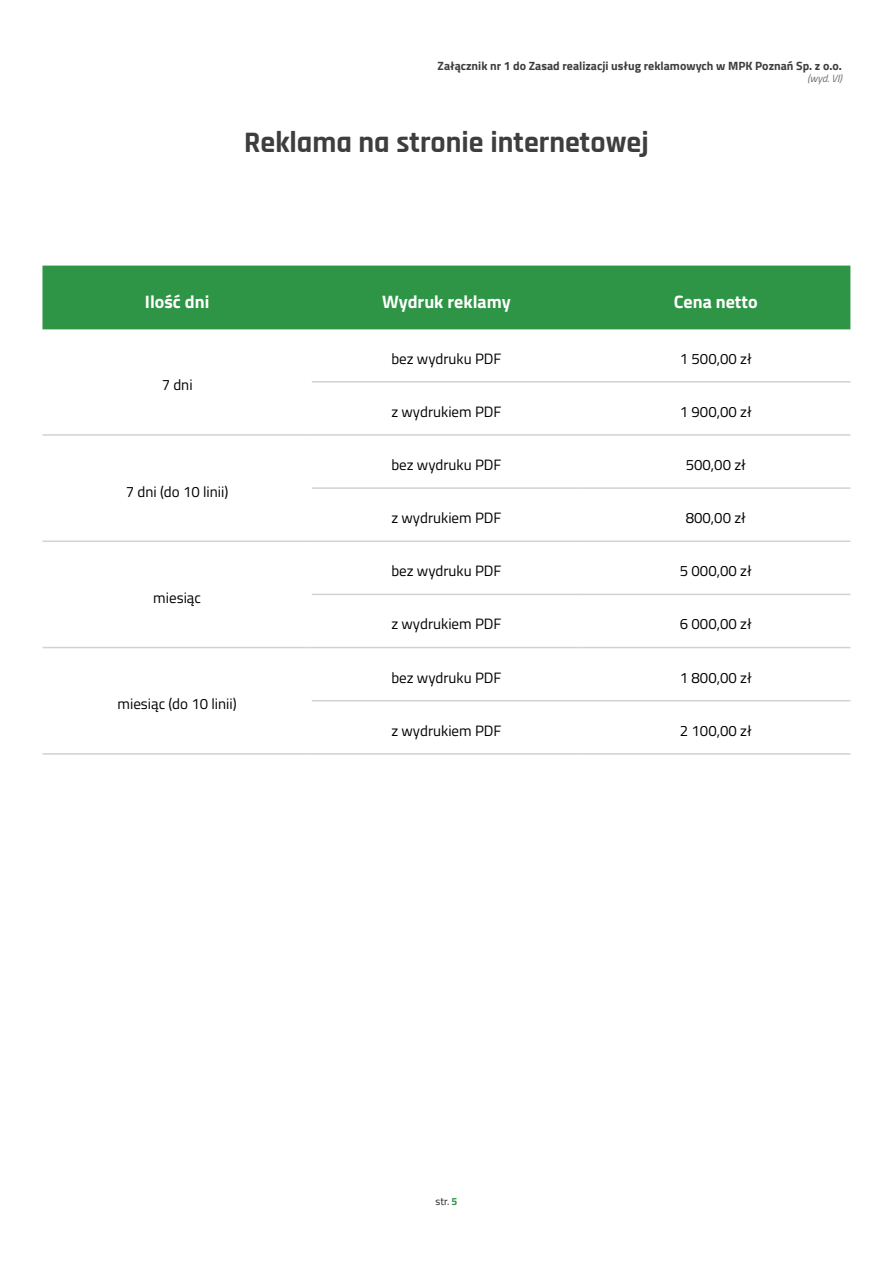
<style>
.page{position:relative;width:893px;height:1263px;background:#fff}
.page>*{position:absolute;margin:0;border:0;box-sizing:border-box;transform-origin:0 0}
.t1{font:700 30px "Rajdhani";color:#3e3e3f}
.MPK_tabela-naglowek-tekst{font:700 18px "Titillium Web";color:#fff}
.t2{font:15px "Titillium Web";color:#000}
.t3{font:700 12px "Titillium Web";color:#3e3e3f}
.t4{font:italic 10.5px "Titillium Web";color:#6c6d70}
.t5{font:10.5px "Titillium Web";color:#231f20}
.s1{font-weight:700;color:#2d9545}
</style>
<div class="page">
<div style="left:42px;top:266px;width:808px;height:63px;background:#2d9545"></div>
<hr style="left:312px;top:381px;width:269px;height:1px;background:#d1d2d4">
<hr style="left:581px;top:381px;width:269px;height:1px;background:#d1d2d4">
<hr style="left:42px;top:434px;width:270px;height:2px;background:#d1d2d4">
<hr style="left:312px;top:434px;width:269px;height:2px;background:#d1d2d4">
<hr style="left:581px;top:434px;width:269px;height:2px;background:#d1d2d4">
<hr style="left:312px;top:487px;width:269px;height:2px;background:#d1d2d4">
<hr style="left:581px;top:487px;width:269px;height:2px;background:#d1d2d4">
<hr style="left:42px;top:540px;width:270px;height:2px;background:#d1d2d4">
<hr style="left:312px;top:540px;width:269px;height:2px;background:#d1d2d4">
<hr style="left:581px;top:540px;width:269px;height:2px;background:#d1d2d4">
<hr style="left:312px;top:594px;width:269px;height:1px;background:#d1d2d4">
<hr style="left:581px;top:594px;width:269px;height:1px;background:#d1d2d4">
<hr style="left:42px;top:647px;width:270px;height:1px;background:#d1d2d4">
<hr style="left:312px;top:647px;width:269px;height:1px;background:#d1d2d4">
<hr style="left:581px;top:647px;width:269px;height:1px;background:#d1d2d4">
<hr style="left:312px;top:700px;width:269px;height:1px;background:#d1d2d4">
<hr style="left:581px;top:700px;width:269px;height:1px;background:#d1d2d4">
<hr style="left:42px;top:753px;width:270px;height:2px;background:#d1d2d4">
<hr style="left:312px;top:753px;width:269px;height:2px;background:#d1d2d4">
<hr style="left:581px;top:753px;width:269px;height:2px;background:#d1d2d4">
<p class="t3" style="left:438px;top:56px;width:406px">Załącznik nr 1 do Zasad realizacji usług reklamowych w MPK Poznań Sp. z o.o.</p>
<p class="t4" style="left:808px;top:71px;width:36px">(wyd. VI)</p>
<p class="t1" style="left:244px;top:124px;width:406px">Reklama na stronie internetowej</p>
<p class="MPK_tabela-naglowek-tekst" style="left:145px;top:288px;width:66px">Ilość dni</p>
<p class="MPK_tabela-naglowek-tekst" style="left:382px;top:288px;width:130px">Wydruk reklamy</p>
<p class="MPK_tabela-naglowek-tekst" style="left:674px;top:288px;width:85px">Cena netto</p>
<p class="t2" style="left:162px;top:374px;width:32px">7 dni</p>
<p class="t2" style="left:126px;top:480px;width:104px">7 dni (do 10 linii)</p>
<p class="t2" style="left:153px;top:587px;width:49px">miesiąc</p>
<p class="t2" style="left:118px;top:693px;width:121px">miesiąc (do 10 linii)</p>
<p class="t2" style="left:391px;top:347px;width:112px">bez wydruku PDF</p>
<p class="t2" style="left:680px;top:347px;width:73px">1 500,00 zł</p>
<p class="t2" style="left:391px;top:401px;width:112px">z wydrukiem PDF</p>
<p class="t2" style="left:680px;top:401px;width:73px">1 900,00 zł</p>
<p class="t2" style="left:391px;top:454px;width:112px">bez wydruku PDF</p>
<p class="t2" style="left:686px;top:454px;width:62px">500,00 zł</p>
<p class="t2" style="left:391px;top:507px;width:112px">z wydrukiem PDF</p>
<p class="t2" style="left:686px;top:507px;width:62px">800,00 zł</p>
<p class="t2" style="left:391px;top:560px;width:112px">bez wydruku PDF</p>
<p class="t2" style="left:680px;top:560px;width:73px">5 000,00 zł</p>
<p class="t2" style="left:391px;top:613px;width:112px">z wydrukiem PDF</p>
<p class="t2" style="left:680px;top:613px;width:73px">6 000,00 zł</p>
<p class="t2" style="left:391px;top:666px;width:112px">bez wydruku PDF</p>
<p class="t2" style="left:680px;top:666px;width:73px">1 800,00 zł</p>
<p class="t2" style="left:391px;top:719px;width:112px">z wydrukiem PDF</p>
<p class="t2" style="left:680px;top:719px;width:73px">2 100,00 zł</p>
<p class="t5" style="left:435px;top:1194px;width:24px">str. <span class="s1">5</span></p>
</div>
